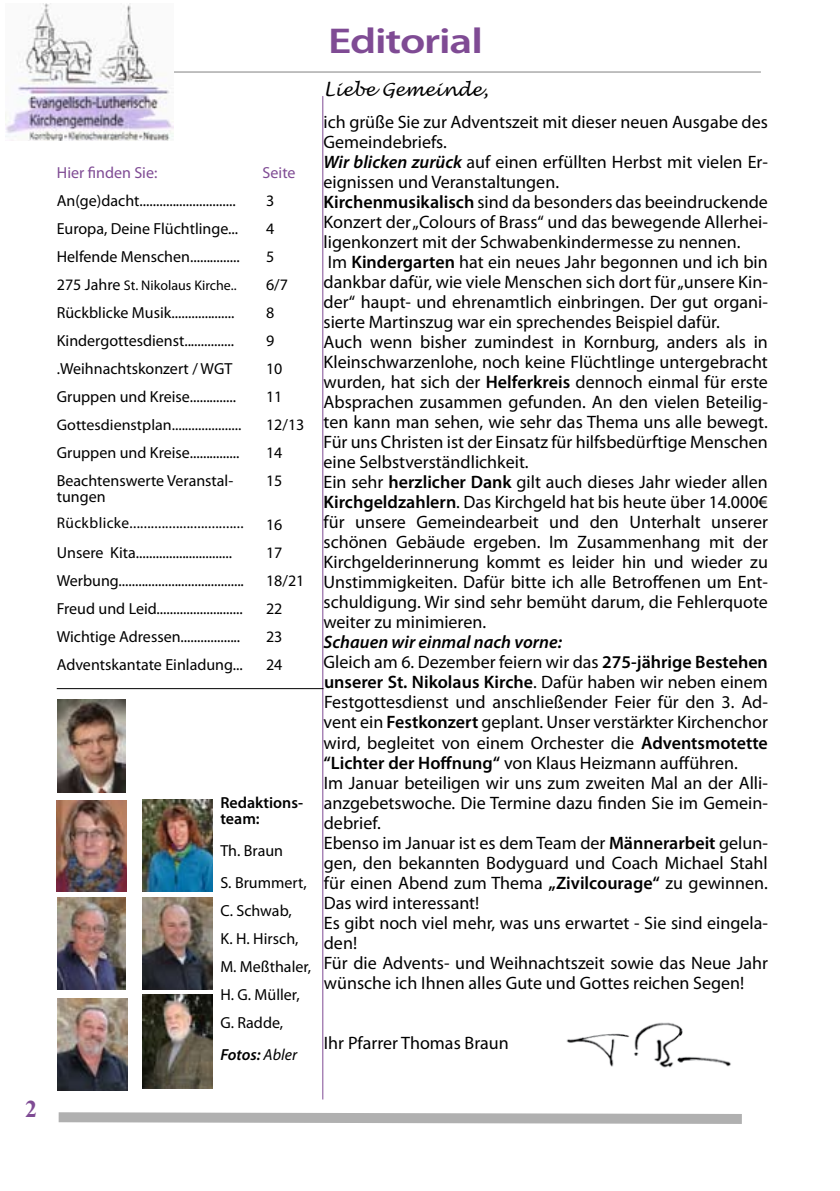
<style>
.page{position:relative;width:840px;height:1191px;background:#fff}
.page>*{position:absolute;margin:0;border:0;box-sizing:border-box;transform-origin:0 0}
.t1{font:600 36px "Myriad Pro";letter-spacing:-.025em;color:#7f4b94;scale:1.25 1}
.t2{font:700 24px "Times New Roman";color:#7f4b94}
.t3{font:18px/20px "Myriad Pro";color:#000}
.t4{font:italic 18px "Lucida Handwriting";color:#000}
.t5{font:16px/28px "Myriad Pro";color:#000}
.t6{font:16px "Myriad Pro";color:#7f4b94}
.t7{font:600 16px/16px "Myriad Pro";color:#000}
.t8{font:italic 600 16px "Myriad Pro";color:#000}
.t9{font:15.4px "Myriad Pro";letter-spacing:.025em;color:#000}
.t10{font:15.4px "Myriad Pro";color:#000;scale:1.04 1}
.t11{font:14px "Myriad Pro";color:#000}
.s1{font-size:16px}
.s2{font-weight:400}
.s3{font-weight:600;font-style:italic}
.s4{font-weight:600}
</style>
<div class="page">
<hr style="left:153px;top:72px;width:607px;height:1px;background:#000">
<svg style="left:58px;top:1112px;width:684px;height:12px;background:#bdbdbd"></svg>
<hr style="left:322px;top:96px;width:1px;height:1003px;background:#7f4b94">
<img style="left:6px;top:4px;width:167px;height:136px">
<img style="left:58px;top:897px;width:67px;height:92px">
<img style="left:143px;top:897px;width:70px;height:92px">
<img style="left:58px;top:998px;width:70px;height:92px">
<img style="left:143px;top:994px;width:70px;height:94px">
<img style="left:143px;top:799px;width:70px;height:92px">
<img style="left:57px;top:800px;width:70px;height:91px">
<img style="left:57px;top:699px;width:69px;height:93px">
<hr style="left:57px;top:688px;width:266px;height:1px;background:#000">
<img style="left:566px;top:1022px;width:165px;height:46px">
<h2 class="t2" style="left:25px;top:1091px;width:13px">2</h2>
<p class="t6" style="left:57px;top:163px;width:102px">Hier finden Sie:</p>
<p class="t6" style="left:262px;top:163px;width:34px">Seite</p>
<p class="t5" style="left:57px;top:186px;width:180px">An(ge)dacht.............................</p>
<p class="t5" style="left:266px;top:186px;width:10px">3</p>
<p class="t5" style="left:57px;top:214px;width:183px">Europa, Deine Flüchtlinge...</p>
<p class="t5" style="left:266px;top:214px;width:10px">4</p>
<p class="t5" style="left:57px;top:242px;width:184px">Helfende Menschen...............</p>
<p class="t5" style="left:266px;top:242px;width:10px">5</p>
<p class="t11" style="left:57px;top:276px;width:181px"><span class="s1">275 Jahre</span> St. Nikolaus Kirche..</p>
<p class="t5" style="left:266px;top:270px;width:23px">6/7</p>
<p class="t5" style="left:57px;top:298px;width:179px">Rückblicke Musik...................</p>
<p class="t5" style="left:266px;top:298px;width:10px">8</p>
<p class="t5" style="left:57px;top:326px;width:179px">Kindergottesdienst...............</p>
<p class="t5" style="left:266px;top:326px;width:10px">9</p>
<p class="t5" style="left:57px;top:354px;width:177px">.Weihnachtskonzert / WGT</p>
<p class="t5" style="left:266px;top:354px;width:18px">10</p>
<p class="t5" style="left:57px;top:382px;width:181px">Gruppen und Kreise..............</p>
<p class="t5" style="left:266px;top:382px;width:18px">11</p>
<p class="t10" style="left:57px;top:415px;width:179px">Gottesdienstplan.....................</p>
<p class="t5" style="left:266px;top:410px;width:40px">12/13</p>
<p class="t5" style="left:57px;top:438px;width:184px">Gruppen und Kreise...............</p>
<p class="t5" style="left:266px;top:438px;width:18px">14</p>
<p class="t5" style="left:57px;top:472px;width:178px;line-height:16px">Beachtenswerte Veranstal&shy;tungen</p>
<p class="t5" style="left:266px;top:466px;width:18px">15</p>
<p class="t9" style="left:57px;top:514px;width:188px">Rückblicke................................</p>
<p class="t5" style="left:266px;top:510px;width:18px">16</p>
<p class="t5" style="left:57px;top:538px;width:177px">Unsere Kita.............................</p>
<p class="t5" style="left:266px;top:538px;width:18px">17</p>
<p class="t5" style="left:57px;top:566px;width:188px">Werbung......................................</p>
<p class="t5" style="left:266px;top:566px;width:40px">18/21</p>
<p class="t5" style="left:57px;top:594px;width:187px">Freud und Leid..........................</p>
<p class="t5" style="left:266px;top:594px;width:18px">22</p>
<p class="t5" style="left:57px;top:622px;width:185px">Wichtige Adressen..................</p>
<p class="t5" style="left:266px;top:622px;width:18px">23</p>
<p class="t5" style="left:57px;top:650px;width:187px">Adventskantate Einladung...</p>
<p class="t5" style="left:266px;top:650px;width:18px">24</p>
<p class="t7" style="left:220px;top:794px;width:84px">Redaktions&shy;team:</p>
<p class="t5" style="left:220px;top:834px;width:88px;line-height:32px">Th. Braun<br>S. Brummert,</p>
<p class="t5" style="left:220px;top:896px;width:92px">C. Schwab,<br>K. H. Hirsch,<br>M. Meßthaler,<br>H. G. Müller,<br>G. Radde,</p>
<p class="t8" style="left:220px;top:1044px;width:78px">Fotos: <span class="s2">Abler</span></p>
<h1 class="t1" style="left:328px;top:18px;width:125px">Editorial</h1>
<p class="t4" style="left:323px;top:79px;width:166px">Liebe Gemeinde,</p>
<p class="t3" style="left:323px;top:112px;width:445px">ich grüße Sie zur Adventszeit mit dieser neuen Ausgabe des Gemeindebriefs.<br><span class="s3">Wir blicken zurück</span> auf einen erfüllten Herbst mit vielen Er&shy;eignissen und Veranstaltungen.<br><span class="s4">Kirchenmusikalisch</span> sind da besonders das beeindruckende Konzert der „Colours of Brass“ und das bewegende Allerhei&shy;ligenkonzert mit der Schwabenkindermesse zu nennen.<br>Im <span class="s4">Kindergarten</span> hat ein neues Jahr begonnen und ich bin dankbar dafür, wie viele Menschen sich dort für „unsere Kin&shy;der“ haupt- und ehrenamtlich einbringen. Der gut organi&shy;sierte Martinszug war ein sprechendes Beispiel dafür.<br>Auch wenn bisher zumindest in Kornburg, anders als in Kleinschwarzenlohe, noch keine Flüchtlinge untergebracht wurden, hat sich der <span class="s4">Helferkreis</span> dennoch einmal für erste Absprachen zusammen gefunden. An den vielen Beteilig&shy;ten kann man sehen, wie sehr das Thema uns alle bewegt.<br>Für uns Christen ist der Einsatz für hilfsbedürftige Menschen eine Selbstverständlichkeit.<br>Ein sehr <span class="s4">herzlicher Dank</span> gilt auch dieses Jahr wieder allen <span class="s4">Kirchgeldzahlern</span>. Das Kirchgeld hat bis heute über 14.000€ für unsere Gemeindearbeit und den Unterhalt unserer schönen Gebäude ergeben. Im Zusammenhang mit der Kirchgelderinnerung kommt es leider hin und wieder zu Unstimmigkeiten. Dafür bitte ich alle Betroffenen um Ent&shy;schuldigung. Wir sind sehr bemüht darum, die Fehlerquote weiter zu minimieren.</p>
<p class="t3" style="left:323px;top:632px;width:445px"><span class="s3">Schauen wir einmal nach vorne:<br></span>Gleich am 6. Dezember feiern wir das <span class="s4">275-jährige Bestehen unserer St. Nikolaus Kirche</span>. Dafür haben wir neben einem Festgottesdienst und anschließender Feier für den 3. Ad&shy;vent ein <span class="s4">Festkonzert</span> geplant. Unser verstärkter Kirchenchor wird, begleitet von einem Orchester die <span class="s4">Adventsmotette “Lichter der Hoffnung“</span> von Klaus Heizmann aufführen.<br>Im Januar beteiligen wir uns zum zweiten Mal an der Alli&shy;anzgebetswoche. Die Termine dazu finden Sie im Gemein&shy;debrief.<br>Ebenso im Januar ist es dem Team der <span class="s4">Männerarbeit</span> gelun&shy;gen, den bekannten Bodyguard und Coach Michael Stahl für einen Abend zum Thema <span class="s4">„Zivilcourage“</span> zu gewinnen.<br>Das wird interessant!<br>Es gibt noch viel mehr, was uns erwartet - Sie sind eingela&shy;den!<br>Für die Advents- und Weihnachtszeit sowie das Neue Jahr wünsche ich Ihnen alles Gute und Gottes reichen Segen!</p>
<p class="t3" style="left:323px;top:1032px;width:186px">Ihr Pfarrer Thomas Braun</p>
</div>
